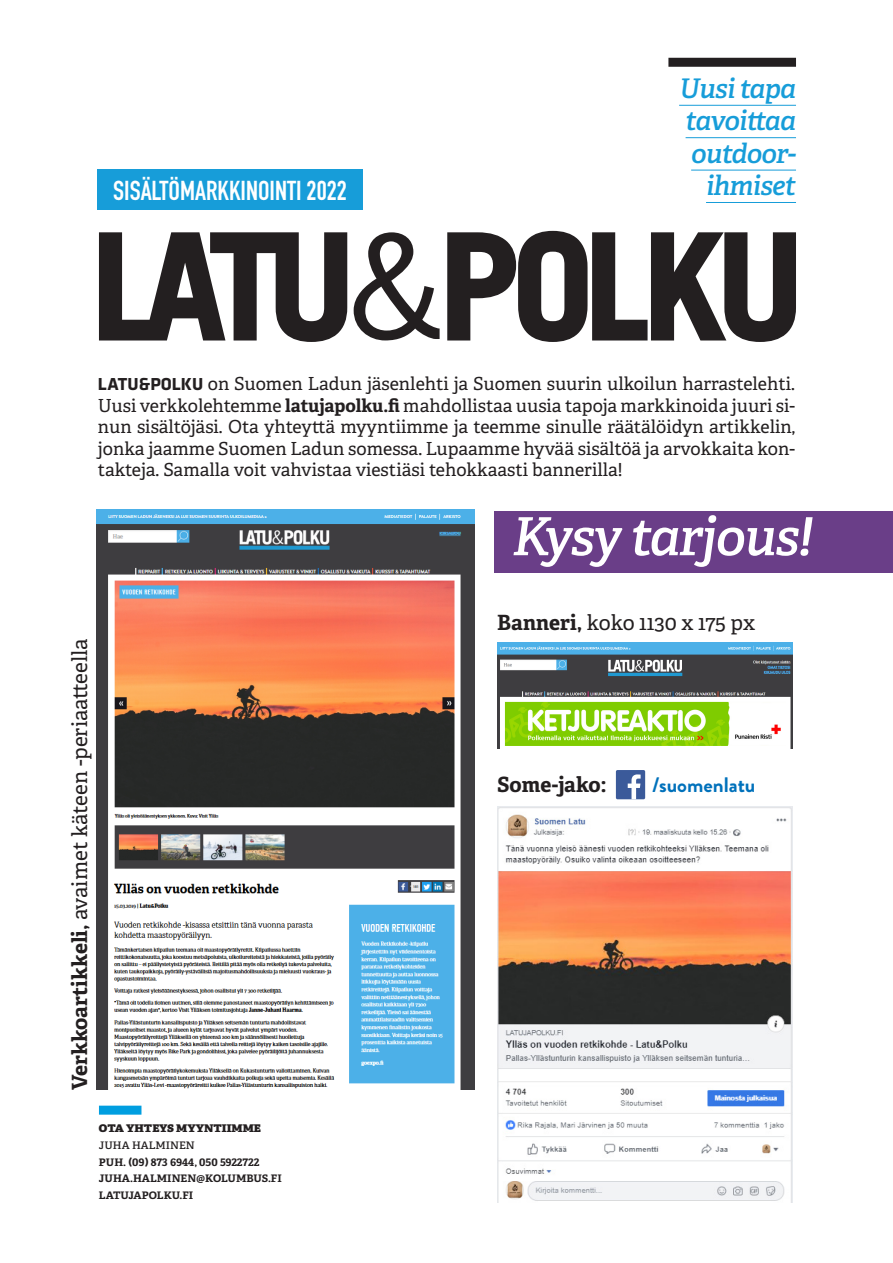
<style>
.page{position:relative;width:893px;height:1263px;background:#fff}
.page>*{position:absolute;margin:0;border:0;box-sizing:border-box;transform-origin:0 0}
.t1{font:italic 600 52.5px "Adelle";letter-spacing:-.025em;color:#fff}
.Nosto_sininen{font:italic 600 27px/32.4px "Adelle";letter-spacing:-.025em;color:#179dd9;text-align:right}
.Vinjetti_musta{font:27px "DIN Engschrift Std";color:#fff}
.t2{font:21px "Adelle";color:#231f20}
.leips{font:700 21px "Brandon Grotesque";color:#0071bb}
.t3{font:700 21px "Adelle";letter-spacing:-.005em;color:#231f20}
.t4{font:18px/21.6px "Adelle";color:#231f20;text-align:justify}
.INFO_laatikko{font:800 10.65px "Adelle";color:#231f20;scale:1.08 1}
.INFO_laatikko-2{font:700 10.35px "Adelle";color:#231f20;scale:1.04 1}
.INFO_laatikko-3{font:600 10.35px "Adelle";color:#231f20;scale:1.04 1}
.s1{font-family:"Klavika Basic";font-weight:700}
.s2{font-weight:700}
</style>
<div class="page">
<div style="left:97px;top:170px;width:266px;height:40px;background:#179dd9"></div>
<svg style="left:354px;top:232px;width:86px;height:108px"></svg>
<svg style="left:447px;top:231px;width:349px;height:111px"></svg>
<svg style="left:99px;top:232px;width:248px;height:110px"></svg>
<img style="left:497px;top:807px;width:295px;height:395px">
<div style="left:99px;top:1106px;width:42px;height:9px;background:#009ee0"></div>
<img style="left:97px;top:510px;width:378px;height:580px">
<div style="left:616px;top:770px;width:29px;height:29px;background:#3b5a9a;border-radius:2px"></div>
<svg style="left:628px;top:774px;width:13px;height:25px"></svg>
<hr style="left:679px;top:105px;width:117px;height:1px;background:#179dd9">
<hr style="left:686px;top:137px;width:110px;height:1px;background:#179dd9">
<hr style="left:691px;top:170px;width:105px;height:1px;background:#179dd9">
<hr style="left:706px;top:202px;width:90px;height:1px;background:#179dd9">
<div style="left:668px;top:58px;width:128px;height:9px;background:#231f20"></div>
<img style="left:497px;top:643px;width:295px;height:105px">
<div style="left:495px;top:511px;width:398px;height:61px;background:#6a3e88"></div>
<p class="Vinjetti_musta" style="left:113px;top:174px;width:235px">SISÄLTÖMARKKINOINTI 2022</p>
<p class="Nosto_sininen" style="left:679px;top:72px;width:119px">Uusi tapa tavoittaa outdoor&shy;ihmiset</p>
<p class="t4" style="left:98px;top:373px;width:699px"><span class="s1">LATU&amp;POLKU</span> on Suomen Ladun jäsenlehti ja Suomen suurin ulkoilun harrastelehti.<br>Uusi verkkolehtemme <span class="s2">latujapolku.fi</span> mahdollistaa uusia tapoja markkinoida juuri si&shy;nun sisältöjäsi. Ota yhteyttä myyntiimme ja teemme sinulle räätälöidyn artikkelin, jonka jaamme Suomen Ladun somessa. Lupaamme hyvää sisältöä ja arvokkaita kon&shy;takteja. Samalla voit vahvistaa viestiäsi tehokkaasti bannerilla!</p>
<p class="t1" style="left:512px;top:504px;width:302px">Kysy tarjous!</p>
<p class="t2" style="left:67px;top:1090px;width:453px;rotate:-90deg"><span class="s2">Verkkoartikkeli,</span> avaimet käteen -periaatteella</p>
<p class="INFO_laatikko" style="left:99px;top:1122px;width:152px">OTA YHTEYS MYYNTIIMME</p>
<p class="INFO_laatikko-3" style="left:99px;top:1139px;width:94px">JUHA HALMINEN</p>
<p class="INFO_laatikko-2" style="left:99px;top:1155px;width:156px">PUH. (09) 873 6944, 050 5922722</p>
<p class="INFO_laatikko-2" style="left:99px;top:1172px;width:177px">JUHA.HALMINEN@KOLUMBUS.FI</p>
<p class="INFO_laatikko-2" style="left:99px;top:1188px;width:92px">LATUJAPOLKU.FI</p>
<p class="t2" style="left:497px;top:610px;width:259px"><span class="s2">Banneri,</span> koko 1130 x 175 px</p>
<p class="t3" style="left:497px;top:771px;width:111px">Some-jako:</p>
<p class="leips" style="left:652px;top:770px;width:105px">/suomenlatu</p>
</div>
